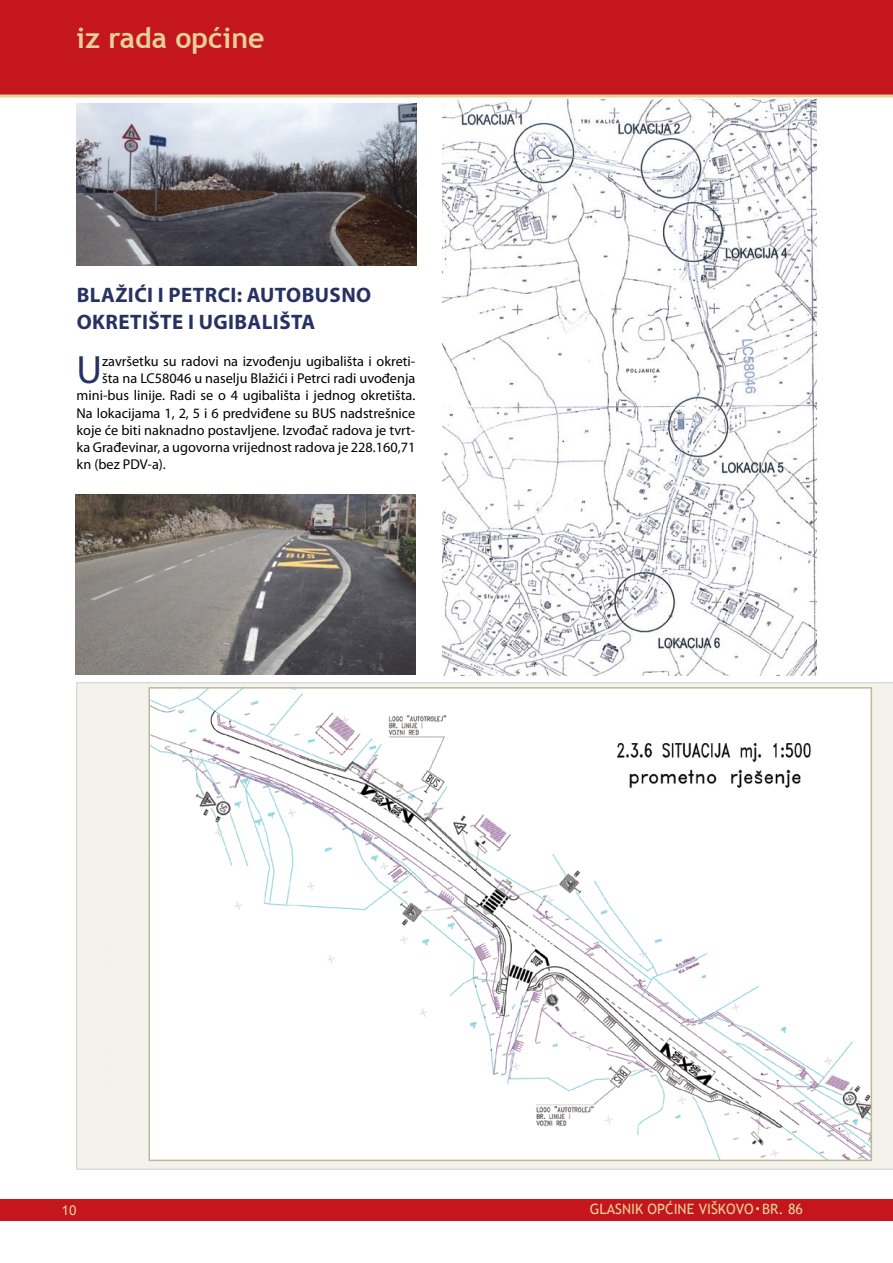
<style>
.page{position:relative;width:893px;height:1263px;background:#fff}
.page>*{position:absolute;margin:0;border:0;box-sizing:border-box;transform-origin:0 0}
.t1{font:39.6px "Myriad Pro";color:#283262}
.t2{font:700 28.5px "Trebuchet MS";color:#e4d09b}
.t3{font:700 21px/27px "Myriad Pro";letter-spacing:.02em;color:#283262}
.t4{font:14.25px "Myriad Pro";color:#000}
.t5{font:14.25px "Trebuchet MS";color:#e4d09b}
.t6{font:13.5px "Arial";color:#e9d7ad}
</style>
<div class="page">
<div style="left:0;top:1200px;width:893px;height:21px;background:#c4161c"></div>
<div style="left:0;top:0;width:893px;height:94px;background:#c4161c"></div>
<hr style="left:0;top:95px;width:893px;height:3px;background:#e4d09b">
<svg style="left:77px;top:682px;width:816px;height:487px;background:#f2f0e9"></svg>
<img style="left:151px;top:690px;width:718px;height:468px">
<div style="left:148px;top:687px;width:724px;height:474px;border:2px solid #bbb9a0"></div>
<img style="left:77px;top:103px;width:340px;height:162px">
<img style="left:443px;top:99px;width:373px;height:576px">
<img style="left:75px;top:494px;width:340px;height:181px">
<div style="left:94px;top:688px;width:25px;height:474px;background:#f4f2ea"></div>
<h2 class="t2" style="left:77px;top:20px;width:189px">iz rada općine</h2>
<h3 class="t3" style="left:77px;top:280px;width:280px">BLAŽIĆI I PETRCI: AUTOBUSNO<br>OKRETIŠTE I UGIBALIŠTA</h3>
<h1 class="t1" style="left:77px;top:346px;width:21px">U</h1>
<p class="t4" style="left:102px;top:353px;width:315px">završetku su radovi na izvođenju ugibališta i okreti-</p>
<p class="t4" style="left:102px;top:370px;width:315px">šta na LC58046 u naselju Blažići i Petrci radi uvođenja</p>
<p class="t4" style="left:77px;top:387px;width:340px">mini-bus linije. Radi se o 4 ugibališta i jednog okretišta.</p>
<p class="t4" style="left:77px;top:404px;width:340px">Na lokacijama 1, 2, 5 i 6 predviđene su BUS nadstrešnice</p>
<p class="t4" style="left:77px;top:421px;width:340px">koje će biti naknadno postavljene. Izvođač radova je tvrt-</p>
<p class="t4" style="left:77px;top:438px;width:340px">ka Građevinar, a ugovorna vrijednost radova je 228.160,71</p>
<p class="t4" style="left:77px;top:455px;width:91px">kn (bez PDV-a).</p>
<p class="t6" style="left:62px;top:1201px;width:17px">10</p>
<p class="t5" style="left:590px;top:1200px;width:146px">GLASNIK OPĆINE VIŠKOVO</p>
<p class="t5" style="left:762px;top:1200px;width:42px">BR. 86</p>
</div>
